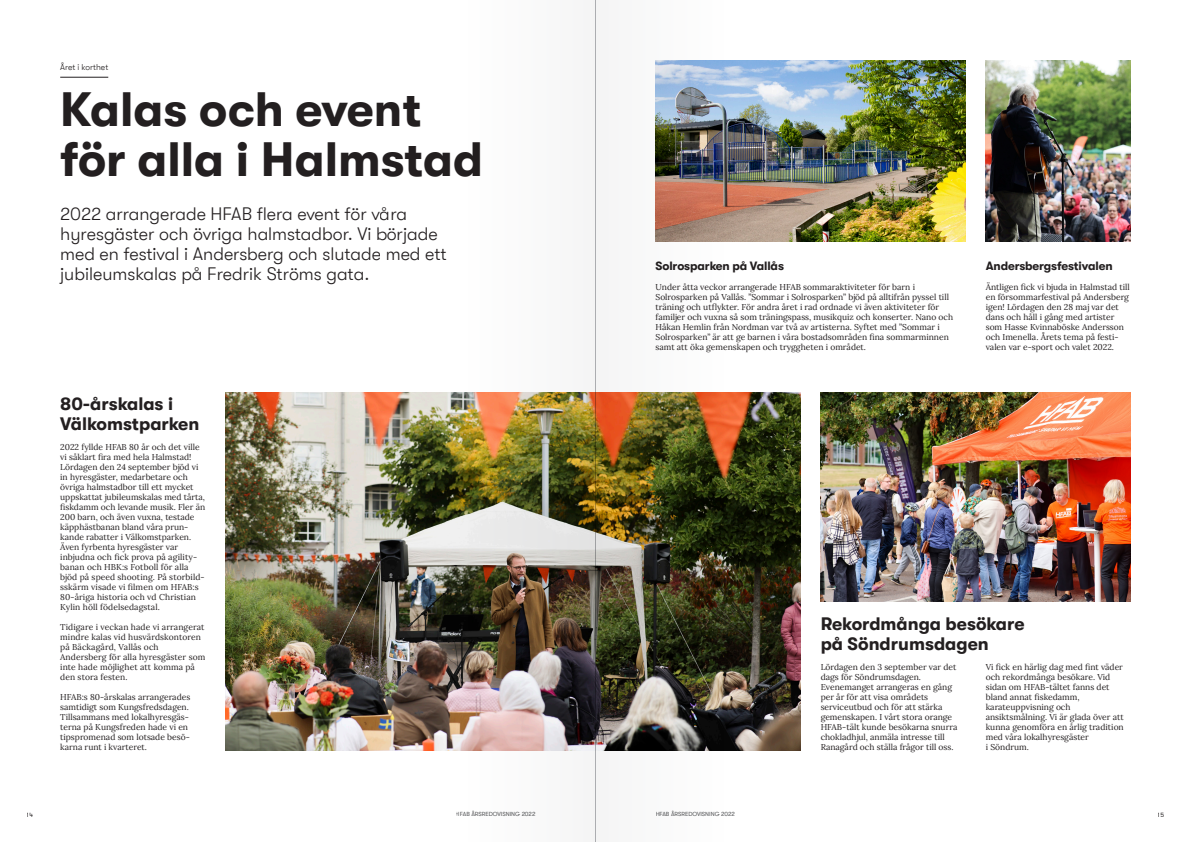
<style>
.page{position:relative;width:1191px;height:842px;background:#fff}
.page>*{position:absolute;margin:0;border:0;box-sizing:border-box;transform-origin:0 0}
.Stor_rubrik{font:700 48px/50px "GT Walsheim";color:#231f20}
.Rubrik_2{font:300 18px/20px "GT Walsheim";color:#231f20}
.Rubrik_2-2{font:700 18px/20px "GT Walsheim";color:#231f20}
.Rubrik_3{font:700 12px "GT Walsheim";letter-spacing:-.01em;color:#231f20}
._8_5_10_Brödtext{font:8.5px/10px "Lora";color:#231f20}
.Rubrik_2-3{font:8.5px/10px "Lora";color:#231f20}
._8_5_10_Innehåll{font:300 8.5px "GT Walsheim";color:#231f20}
.t1{font:6.3px "GT Walsheim";color:#231f20}
.t2{font:6px "GT Walsheim";color:#57585a}
</style>
<div class="page">
<hr style="left:60px;top:77px;width:48px;height:1px;background:#231f20">
<img style="left:225px;top:392px;width:155px;height:358px">
<img style="left:820px;top:392px;width:311px;height:210px">
<img style="left:810px;top:61px;width:155px;height:181px">
<img style="left:985px;top:61px;width:146px;height:181px">
<img style="left:380px;top:0;width:215px;height:842px">
<img style="left:596px;top:0;width:214px;height:842px">
<hr style="left:595px;top:0;width:1px;height:842px;background:#bcbdc0">
<p class="_8_5_10_Innehåll" style="left:60px;top:62px;width:50px">Året i korthet</p>
<p class="Stor_rubrik" style="left:60px;top:84px;width:424px">Kalas och event för alla i Halmstad</p>
<p class="Rubrik_2" style="left:60px;top:204px;width:388px">2022 arrangerade HFAB flera event för våra hyresgäster och övriga halmstadbor. Vi började med en festival i Andersberg och slutade med ett jubileumskalas på Fredrik Ströms gata.</p>
<p class="Rubrik_2-2" style="left:60px;top:394px;width:141px">80-årskalas i<br>Välkomstparken</p>
<p class="_8_5_10_Brödtext" style="left:60px;top:441px;width:146px">2022 fyllde HFAB 80 år och det ville vi såklart fira med hela Halmstad!<br>Lördagen den 24 september bjöd vi in hyresgäster, medarbetare och övriga halmstadbor till ett mycket uppskattat jubileumskalas med tårta, fiskdamm och levande musik. Fler än 200 barn, och även vuxna, testade käpphästbanan bland våra prun&shy;kande rabatter i Välkomstparken.<br>Även fyrbenta hyresgäster var inbjudna och fick prova på agility&shy;banan och HBK:s Fotboll för alla bjöd på speed shooting. På storbild&shy;sskärm visade vi filmen om HFAB:s 80-åriga historia och vd Christian Kylin höll födelsedagstal.</p>
<p class="_8_5_10_Brödtext" style="left:60px;top:621px;width:147px">Tidigare i veckan hade vi arrangerat mindre kalas vid husvärdskontoren på Bäckagård, Vallås och<br>Andersberg för alla hyresgäster som inte hade möjlighet att komma på den stora festen.</p>
<p class="_8_5_10_Brödtext" style="left:60px;top:691px;width:132px">HFAB:s 80-årskalas arrangerades samtidigt som Kungsfredsdagen.<br>Tillsammans med lokalhyresgäs&shy;terna på Kungsfreden hade vi en tipspromenad som lotsade besö&shy;karna runt i kvarteret.</p>
<p class="Rubrik_3" style="left:655px;top:259px;width:130px">Solrosparken på Vallås</p>
<p class="_8_5_10_Brödtext" style="left:655px;top:281px;width:299px">Under åtta veckor arrangerade HFAB sommaraktiviteter för barn i Solrosparken på Vallås. ”Sommar i Solrosparken” bjöd på alltifrån pyssel till träning och utflykter. För andra året i rad ordnade vi även aktiviteter för familjer och vuxna så som träningspass, musikquiz och konserter. Nano och Håkan Hemlin från Nordman var två av artisterna. Syftet med ”Sommar i Solrosparken” är att ge barnen i våra bostadsområden fina sommarminnen samt att öka gemenskapen och tryggheten i området.</p>
<p class="Rubrik_3" style="left:985px;top:259px;width:128px">Andersbergsfestivalen</p>
<p class="Rubrik_2-3" style="left:985px;top:281px;width:145px">Äntligen fick vi bjuda in Halmstad till en försommarfestival på Andersberg igen! Lördagen den 28 maj var det dans och håll i gång med artister som Hasse Kvinnaböske Andersson och Imenella. Årets tema på festi&shy;valen var e-sport och valet 2022.</p>
<p class="Rubrik_2-2" style="left:820px;top:614px;width:205px">Rekordmånga besökare på Söndrumsdagen</p>
<p class="Rubrik_2-3" style="left:820px;top:661px;width:138px">Lördagen den 3 september var det dags för Söndrumsdagen.<br>Evenemanget arrangeras en gång per år för att visa områdets serviceutbud och för att stärka gemenskapen. I vårt stora orange<br>HFAB-tält kunde besökarna snurra chokladhjul, anmäla intresse till<br>Ranagård och ställa frågor till oss.</p>
<p class="Rubrik_2-3" style="left:985px;top:661px;width:140px">Vi fick en härlig dag med fint väder och rekordmånga besökare. Vid sidan om HFAB-tältet fanns det bland annat fiskedamm, karateuppvisning och ansiktsmålning. Vi är glada över att kunna genomföra en årlig tradition med våra lokalhyresgäster<br>i Söndrum.</p>
<p class="t1" style="left:27px;top:811px;width:8px">14</p>
<p class="t2" style="left:456px;top:811px;width:81px">HFAB ÅRSREDOVISNING 2022</p>
<p class="t2" style="left:655px;top:811px;width:81px">HFAB ÅRSREDOVISNING 2022</p>
<p class="t1" style="left:1158px;top:811px;width:8px">15</p>
</div>
